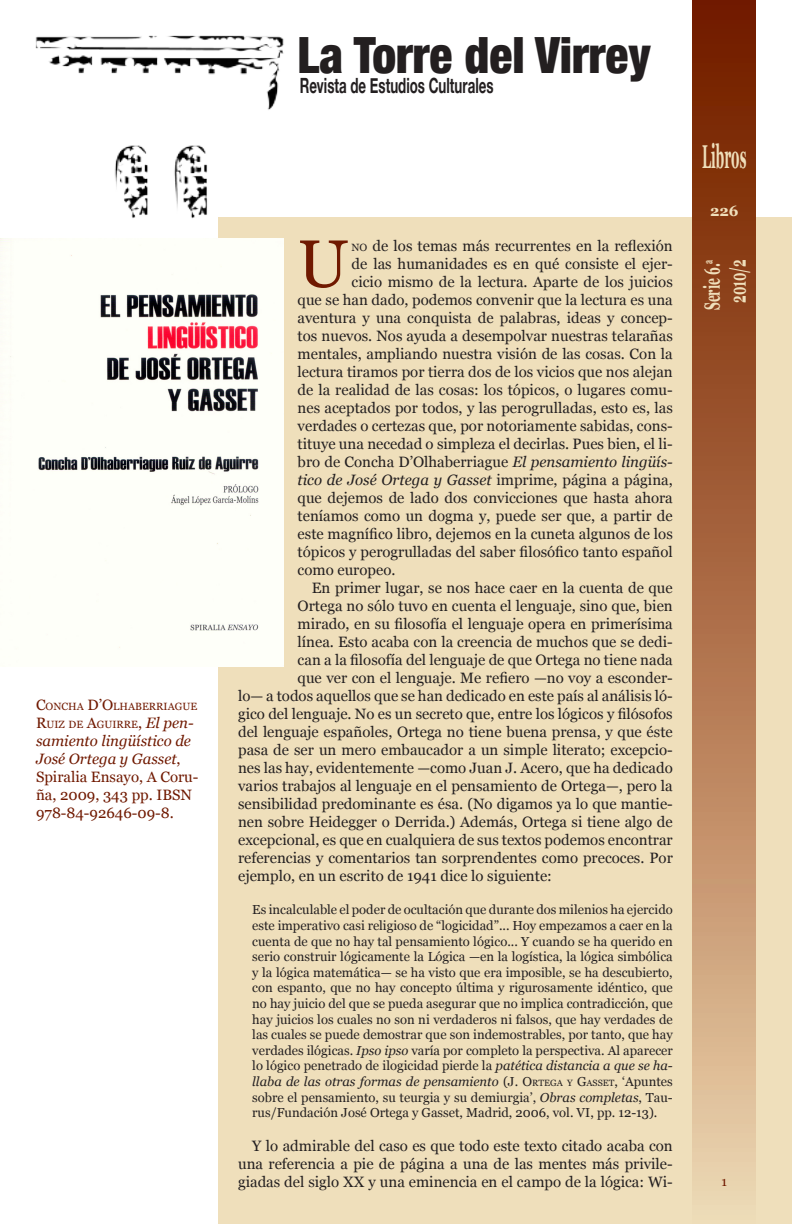
<style>
.page{position:relative;width:792px;height:1224px;background:#fff}
.page>*{position:absolute;margin:0;border:0;box-sizing:border-box;transform-origin:0 0}
.t1{font:66.9px "Georgia";color:#701900}
.t2{font:900 condensed 50px "Helvetica Neue";color:#231f20;scale:.95 1}
.t3{font:700 33px "Georgia";color:#efdfbb;scale:.4 1}
.t4{font:700 22px "Georgia";color:#efdfbb;scale:.55 1}
.t5{font:700 21px "Helvetica Neue";color:#231f20;scale:.63 1}
.t6{font:15px/18px "Georgia";color:#231f20;text-align:justify}
.Texto_independiente{font:15px/18px "Georgia";color:#701900}
.t7{font:italic 15px "Georgia";color:#231f20}
.t8{font:700 15px "Georgia";color:#efdfbb}
.t9{font:13px/15.6px "Georgia";color:#231f20;text-align:justify}
.Texto_independiente-2{font:10.5px/18px "Georgia";color:#701900}
.s1{font-size:15px}
.s2{font-style:italic;font-size:15px}
.s3{font-style:italic}
.s4{font-size:10.5px}
.s5{font-style:normal}
.s6{font-size:9.1px}
</style>
<div class="page">
<div style="left:218px;top:217px;width:574px;height:1007px;background:#efdfbb"></div>
<div style="left:693px;top:0;width:63px;height:1224px;background:linear-gradient(to bottom,#6f1300,#edd1ab)"></div>
<img style="left:35px;top:35px;width:249px;height:184px">
<img style="left:0;top:238px;width:283px;height:428px">
<svg style="left:722px;top:1179px;width:5px;height:7px"></svg>
<p class="Texto_independiente-2" style="left:36px;top:697px;width:163px"><span class="s1">C</span>oncha <span class="s1">D’O</span>lhaberriague<br><span class="s1">R</span>uiz de <span class="s1">A</span>guirre<span class="s1">,</span> <span class="s2">El pen-</span></p>
<p class="Texto_independiente" style="left:36px;top:732px;width:164px"><span class="s3">samiento lingüístico de<br>José Ortega y Gasset</span>,<br>Spiralia Ensayo, A Coru&shy;ña, 2009, 343 pp. IBSN<br>978-84-92646-09-8.</p>
<p class="t2" style="left:298px;top:25px;width:373px">La Torre del Virrey</p>
<p class="t5" style="left:300px;top:73px;width:309px">Revista de Estudios Culturales</p>
<p class="t1" style="left:298px;top:226px;width:52px">U</p>
<p class="t6" style="left:352px;top:237px;width:323px"><span class="s4">no</span> de los temas más recurrentes en la reflexión</p>
<p class="t6" style="left:352px;top:255px;width:323px">de las humanidades es en qué consiste el ejer-</p>
<p class="t6" style="left:352px;top:273px;width:323px">cicio mismo de la lectura. Aparte de los juicios</p>
<p class="t6" style="left:298px;top:291px;width:377px">que se han dado, podemos convenir que la lectura es una</p>
<p class="t6" style="left:298px;top:309px;width:377px">aventura y una conquista de palabras, ideas y concep-</p>
<p class="t6" style="left:298px;top:327px;width:377px">tos nuevos. Nos ayuda a desempolvar nuestras telarañas</p>
<p class="t6" style="left:298px;top:345px;width:377px">mentales, ampliando nuestra visión de las cosas. Con la</p>
<p class="t6" style="left:298px;top:363px;width:377px">lectura tiramos por tierra dos de los vicios que nos alejan</p>
<p class="t6" style="left:298px;top:381px;width:377px">de la realidad de las cosas: los tópicos, o lugares comu-</p>
<p class="t6" style="left:298px;top:399px;width:377px">nes aceptados por todos, y las perogrulladas, esto es, las</p>
<p class="t6" style="left:298px;top:417px;width:377px">verdades o certezas que, por notoriamente sabidas, cons-</p>
<p class="t6" style="left:298px;top:435px;width:377px">tituye una necedad o simpleza el decirlas. Pues bien, el li-</p>
<p class="t6" style="left:298px;top:453px;width:377px">bro de Concha D’Olhaberriague <span class="s3">El pensamiento lingüís-</span></p>
<p class="t7" style="left:298px;top:471px;width:377px">tico de José Ortega y Gasset <span class="s5">imprime, página a página,</span></p>
<p class="t6" style="left:298px;top:489px;width:377px">que dejemos de lado dos convicciones que hasta ahora</p>
<p class="t6" style="left:298px;top:507px;width:377px">teníamos como un dogma y, puede ser que, a partir de</p>
<p class="t6" style="left:298px;top:525px;width:377px">este magnífico libro, dejemos en la cuneta algunos de los</p>
<p class="t6" style="left:298px;top:543px;width:377px">tópicos y perogrulladas del saber filosófico tanto español</p>
<p class="t6" style="left:298px;top:561px;width:99px">como europeo.</p>
<p class="t6" style="left:312px;top:579px;width:363px">En primer lugar, se nos hace caer en la cuenta de que</p>
<p class="t6" style="left:298px;top:597px;width:377px">Ortega no sólo tuvo en cuenta el lenguaje, sino que, bien</p>
<p class="t6" style="left:298px;top:615px;width:377px">mirado, en su filosofía el lenguaje opera en primerísima</p>
<p class="t6" style="left:298px;top:633px;width:377px">línea. Esto acaba con la creencia de muchos que se dedi-</p>
<p class="t6" style="left:298px;top:651px;width:377px">can a la filosofía del lenguaje de que Ortega no tiene nada</p>
<p class="t6" style="left:298px;top:669px;width:377px">que ver con el lenguaje. Me refiero —no voy a esconder-</p>
<p class="t6" style="left:238px;top:687px;width:436px">lo— a todos aquellos que se han dedicado en este país al análisis ló-</p>
<p class="t6" style="left:238px;top:705px;width:436px">gico del lenguaje. No es un secreto que, entre los lógicos y filósofos</p>
<p class="t6" style="left:238px;top:723px;width:436px">del lenguaje españoles, Ortega no tiene buena prensa, y que éste</p>
<p class="t6" style="left:238px;top:741px;width:436px">pasa de ser un mero embaucador a un simple literato; excepcio-</p>
<p class="t6" style="left:238px;top:759px;width:436px">nes las hay, evidentemente —como Juan J. Acero, que ha dedicado</p>
<p class="t6" style="left:238px;top:777px;width:436px">varios trabajos al lenguaje en el pensamiento de Ortega—, pero la</p>
<p class="t6" style="left:238px;top:795px;width:436px">sensibilidad predominante es ésa. (No digamos ya lo que mantie-</p>
<p class="t6" style="left:238px;top:813px;width:436px">nen sobre Heidegger o Derrida.) Además, Ortega si tiene algo de</p>
<p class="t6" style="left:238px;top:831px;width:436px">excepcional, es que en cualquiera de sus textos podemos encontrar</p>
<p class="t6" style="left:238px;top:849px;width:436px">referencias y comentarios tan sorprendentes como precoces. Por</p>
<p class="t6" style="left:238px;top:867px;width:315px">ejemplo, en un escrito de 1941 dice lo siguiente:</p>
<p class="t9" style="left:252px;top:902px;width:422px">Es incalculable el poder de ocultación que durante dos milenios ha ejercido este imperativo casi religioso de “logicidad”... Hoy empezamos a caer en la cuenta de que no hay tal pensamiento lógico... Y cuando se ha querido en serio construir lógicamente la Lógica —en la logística, la lógica simbólica y la lógica matemática— se ha visto que era imposible, se ha descubierto, con espanto, que no hay concepto última y rigurosamente idéntico, que no hay juicio del que se pueda asegurar que no implica contradicción, que hay juicios los cuales no son ni verdaderos ni falsos, que hay verdades de las cuales se puede demostrar que son indemostrables, por tanto, que hay verdades ilógicas. <span class="s3">Ipso ipso</span> varía por completo la perspectiva. Al aparecer lo lógico penetrado de ilogicidad pierde la <span class="s3">patética distancia a que se ha&shy;llaba de las otras formas de pensamiento</span> (J. O<span class="s6">rtega y</span> G<span class="s6">asset</span>, ‘Apuntes sobre el pensamiento, su teurgia y su demiurgia’, <span class="s3">Obras completas</span>, Tau&shy;rus/Fundación José Ortega y Gasset, Madrid, 2006, vol. VI, pp. 12-13).</p>
<p class="t6" style="left:238px;top:1137px;width:436px;text-indent:14px">Y lo admirable del caso es que todo este texto citado acaba con una referencia a pie de página a una de las mentes más privile&shy;giadas del siglo XX y una eminencia en el campo de la lógica: Wi-</p>
<p class="t3" style="left:702px;top:138px;width:112px">Libros</p>
<p class="t8" style="left:710px;top:202px;width:30px">226</p>
<p class="t4" style="left:700px;top:310px;width:94px;rotate:-90deg">Serie 6.<sup>a</sup></p>
<p class="t4" style="left:726px;top:303px;width:80px;rotate:-90deg">2010/2</p>
</div>
